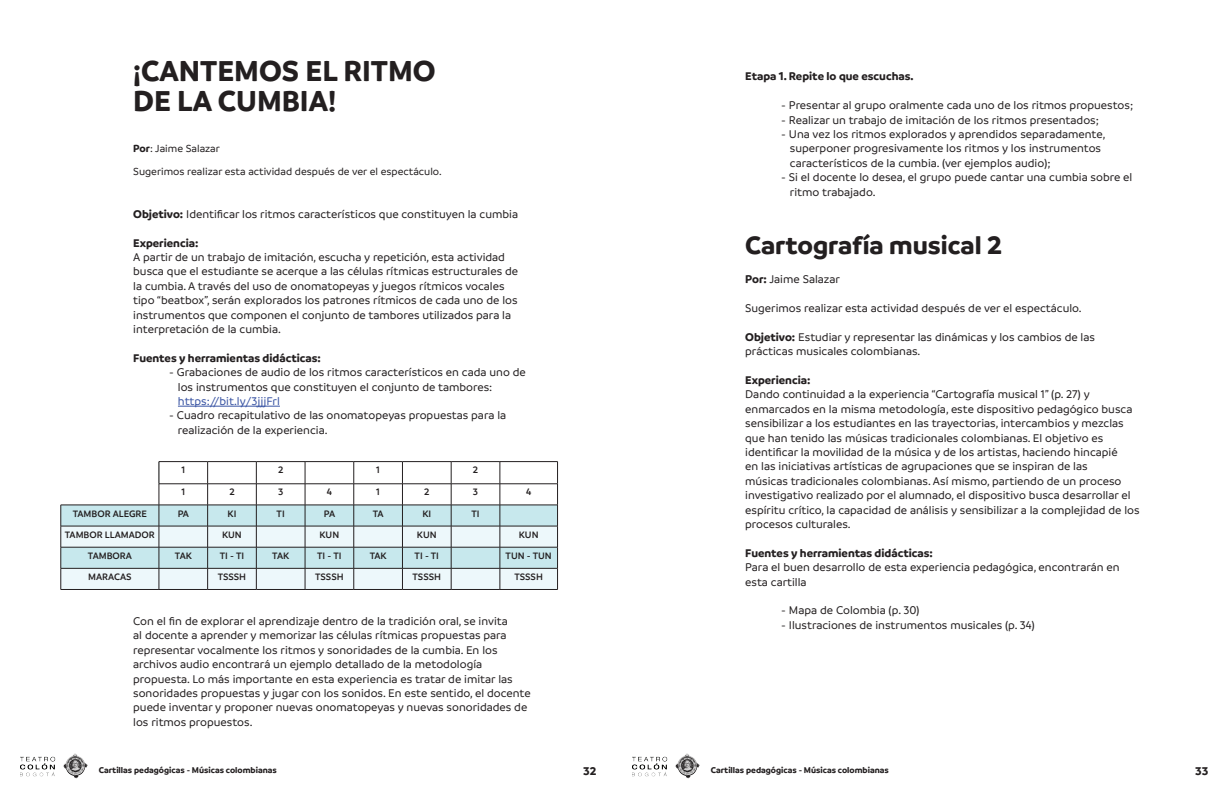
<style>
.page{position:relative;width:1224px;height:792px;background:#fff}
.page>*{position:absolute;margin:0;border:0;box-sizing:border-box;transform-origin:0 0}
.t1{font:700 31px/30px "Branding";color:#231f20}
.t2{font:700 27px "Branding";color:#231f20}
.t3{font:500 12px/14.4px "Branding";color:#231f20}
.t4{font:700 12px "Branding";color:#231f20}
.t5{font:500 12px "Branding";color:#3853a3}
.t6{font:500 11px/23.2px "Branding";color:#231f20}
.t7{font:600 10px "Branding";color:#231f20}
.t8{font:700 9px "Branding";color:#231f20}
.s1{font-weight:700}
</style>
<div class="page">
<img style="left:21px;top:754px;width:67px;height:24px">
<img style="left:633px;top:754px;width:67px;height:24px">
<hr style="left:178px;top:406px;width:102px;height:1px;background:#3853a3">
<hr style="left:159px;top:461px;width:49px;height:1px;background:#231f20">
<hr style="left:208px;top:461px;width:48px;height:1px;background:#231f20">
<hr style="left:256px;top:461px;width:49px;height:1px;background:#231f20">
<hr style="left:305px;top:461px;width:49px;height:1px;background:#231f20">
<hr style="left:354px;top:461px;width:48px;height:1px;background:#231f20">
<hr style="left:402px;top:461px;width:49px;height:1px;background:#231f20">
<hr style="left:451px;top:461px;width:49px;height:1px;background:#231f20">
<hr style="left:500px;top:461px;width:58px;height:1px;background:#231f20">
<hr style="left:61px;top:589px;width:98px;height:1px;background:#231f20">
<hr style="left:159px;top:589px;width:49px;height:1px;background:#231f20">
<hr style="left:208px;top:589px;width:48px;height:1px;background:#231f20">
<hr style="left:256px;top:589px;width:49px;height:1px;background:#231f20">
<hr style="left:305px;top:589px;width:49px;height:1px;background:#231f20">
<hr style="left:354px;top:589px;width:48px;height:1px;background:#231f20">
<hr style="left:402px;top:589px;width:49px;height:1px;background:#231f20">
<hr style="left:451px;top:589px;width:49px;height:1px;background:#231f20">
<hr style="left:500px;top:589px;width:58px;height:1px;background:#231f20">
<svg style="left:61px;top:462px;width:497px;height:127px"></svg>
<h1 class="t1" style="left:133px;top:55px;width:304px">¡CANTEMOS EL RITMO<br>DE LA CUMBIA!</h1>
<p class="t6" style="left:133px;top:137px;width:310px"><span class="s1">Por</span>: Jaime Salazar<br>Sugerimos realizar esta actividad después de ver el espectáculo.</p>
<p class="t3" style="left:133px;top:207px;width:386px"><span class="s1">Objetivo:</span> Identificar los ritmos característicos que constituyen la cumbia</p>
<p class="t4" style="left:133px;top:236px;width:67px">Experiencia:</p>
<p class="t3" style="left:133px;top:250px;width:386px">A partir de un trabajo de imitación, escucha y repetición, esta actividad busca que el estudiante se acerque a las células rítmicas estructurales de la cumbia. A través del uso de onomatopeyas y juegos rítmicos vocales tipo “beatbox”, serán explorados los patrones rítmicos de cada uno de los instrumentos que componen el conjunto de tambores utilizados para la interpretación de la cumbia.</p>
<p class="t4" style="left:133px;top:351px;width:189px">Fuentes y herramientas didácticas:</p>
<p class="t3" style="left:178px;top:365px;width:349px;text-indent:-9px">- Grabaciones de audio de los ritmos característicos en cada uno de los instrumentos que constituyen el conjunto de tambores:</p>
<p class="t5" style="left:178px;top:395px;width:103px">https://bit.ly/3jjjFrl</p>
<p class="t3" style="left:178px;top:408px;width:330px;text-indent:-9px">- Cuadro recapitulativo de las onomatopeyas propuestas para la realización de la experiencia.</p>
<p class="t7" style="left:181px;top:465px;width:5px">1</p>
<p class="t7" style="left:278px;top:465px;width:7px">2</p>
<p class="t7" style="left:376px;top:465px;width:5px">1</p>
<p class="t7" style="left:473px;top:465px;width:7px">2</p>
<p class="t7" style="left:181px;top:487px;width:5px">1</p>
<p class="t7" style="left:229px;top:487px;width:7px">2</p>
<p class="t7" style="left:278px;top:487px;width:7px">3</p>
<p class="t7" style="left:327px;top:487px;width:7px">4</p>
<p class="t7" style="left:376px;top:487px;width:5px">1</p>
<p class="t7" style="left:424px;top:487px;width:7px">2</p>
<p class="t7" style="left:473px;top:487px;width:7px">3</p>
<p class="t7" style="left:526px;top:487px;width:7px">4</p>
<p class="t7" style="left:73px;top:508px;width:76px">TAMBOR ALEGRE</p>
<p class="t7" style="left:178px;top:508px;width:13px">PA</p>
<p class="t7" style="left:228px;top:508px;width:10px">KI</p>
<p class="t7" style="left:277px;top:508px;width:10px">TI</p>
<p class="t7" style="left:324px;top:508px;width:13px">PA</p>
<p class="t7" style="left:373px;top:508px;width:12px">TA</p>
<p class="t7" style="left:422px;top:508px;width:10px">KI</p>
<p class="t7" style="left:471px;top:508px;width:10px">TI</p>
<p class="t7" style="left:65px;top:529px;width:92px">TAMBOR LLAMADOR</p>
<p class="t7" style="left:222px;top:529px;width:21px">KUN</p>
<p class="t7" style="left:320px;top:529px;width:21px">KUN</p>
<p class="t7" style="left:417px;top:529px;width:21px">KUN</p>
<p class="t7" style="left:519px;top:529px;width:21px">KUN</p>
<p class="t7" style="left:88px;top:550px;width:46px">TAMBORA</p>
<p class="t7" style="left:175px;top:550px;width:19px">TAK</p>
<p class="t7" style="left:220px;top:550px;width:26px">TI - TI</p>
<p class="t7" style="left:272px;top:550px;width:19px">TAK</p>
<p class="t7" style="left:317px;top:550px;width:26px">TI - TI</p>
<p class="t7" style="left:370px;top:550px;width:19px">TAK</p>
<p class="t7" style="left:415px;top:550px;width:26px">TI - TI</p>
<p class="t7" style="left:506px;top:550px;width:48px">TUN - TUN</p>
<p class="t7" style="left:88px;top:571px;width:45px">MARACAS</p>
<p class="t7" style="left:218px;top:571px;width:30px">TSSSH</p>
<p class="t7" style="left:315px;top:571px;width:30px">TSSSH</p>
<p class="t7" style="left:413px;top:571px;width:30px">TSSSH</p>
<p class="t7" style="left:515px;top:571px;width:30px">TSSSH</p>
<p class="t3" style="left:133px;top:614px;width:399px">Con el fin de explorar el aprendizaje dentro de la tradición oral, se invita<br>al docente a aprender y memorizar las células rítmicas propuestas para representar vocalmente los ritmos y sonoridades de la cumbia. En los archivos audio encontrará un ejemplo detallado de la metodología propuesta. Lo más importante en esta experiencia es tratar de imitar las sonoridades propuestas y jugar con los sonidos. En este sentido, el docente puede inventar y proponer nuevas onomatopeyas y nuevas sonoridades de los ritmos propuestos.</p>
<p class="t4" style="left:745px;top:70px;width:170px">Etapa 1. Repite lo que escuchas.</p>
<p class="t3" style="left:781px;top:98px;width:354px">- Presentar al grupo oralmente cada uno de los ritmos propuestos;</p>
<p class="t3" style="left:781px;top:112px;width:319px">- Realizar un trabajo de imitación de los ritmos presentados;</p>
<p class="t3" style="left:790px;top:127px;width:317px;text-indent:-9px">- Una vez los ritmos explorados y aprendidos separadamente, superponer progresivamente los ritmos y los instrumentos característicos de la cumbia. (ver ejemplos audio);</p>
<p class="t3" style="left:790px;top:170px;width:344px;text-indent:-9px">- Si el docente lo desea, el grupo puede cantar una cumbia sobre el ritmo trabajado.</p>
<h2 class="t2" style="left:745px;top:230px;width:258px">Cartografía musical 2</h2>
<p class="t3" style="left:745px;top:272px;width:96px"><span class="s1">Por:</span> Jaime Salazar</p>
<p class="t3" style="left:745px;top:301px;width:338px">Sugerimos realizar esta actividad después de ver el espectáculo.</p>
<p class="t3" style="left:745px;top:330px;width:351px"><span class="s1">Objetivo:</span> Estudiar y representar las dinámicas y los cambios de las prácticas musicales colombianas.</p>
<p class="t4" style="left:745px;top:373px;width:67px">Experiencia:</p>
<p class="t3" style="left:745px;top:387px;width:396px">Dando continuidad a la experiencia “Cartografía musical 1” (p. 27) y enmarcados en la misma metodología, este dispositivo pedagógico busca sensibilizar a los estudiantes en las trayectorias, intercambios y mezclas que han tenido las músicas tradicionales colombianas. El objetivo es identificar la movilidad de la música y de los artistas, haciendo hincapié<br>en las iniciativas artísticas de agrupaciones que se inspiran de las<br>músicas tradicionales colombianas. Así mismo, partiendo de un proceso investigativo realizado por el alumnado, el dispositivo busca desarrollar el espíritu crítico, la capacidad de análisis y sensibilizar a la complejidad de los procesos culturales.</p>
<p class="t4" style="left:745px;top:546px;width:189px">Fuentes y herramientas didácticas:</p>
<p class="t3" style="left:745px;top:560px;width:376px">Para el buen desarrollo de esta experiencia pedagógica, encontrarán en esta cartilla</p>
<p class="t3" style="left:781px;top:603px;width:140px">- Mapa de Colombia (p. 30)</p>
<p class="t3" style="left:781px;top:618px;width:255px">- Ilustraciones de instrumentos musicales (p. 34)</p>
<p class="t8" style="left:99px;top:765px;width:179px">Cartillas pedagógicas - Músicas colombianas</p>
<p class="t4" style="left:583px;top:764px;width:15px">32</p>
<p class="t8" style="left:711px;top:765px;width:179px">Cartillas pedagógicas - Músicas colombianas</p>
<p class="t4" style="left:1195px;top:764px;width:15px">33</p>
</div>
